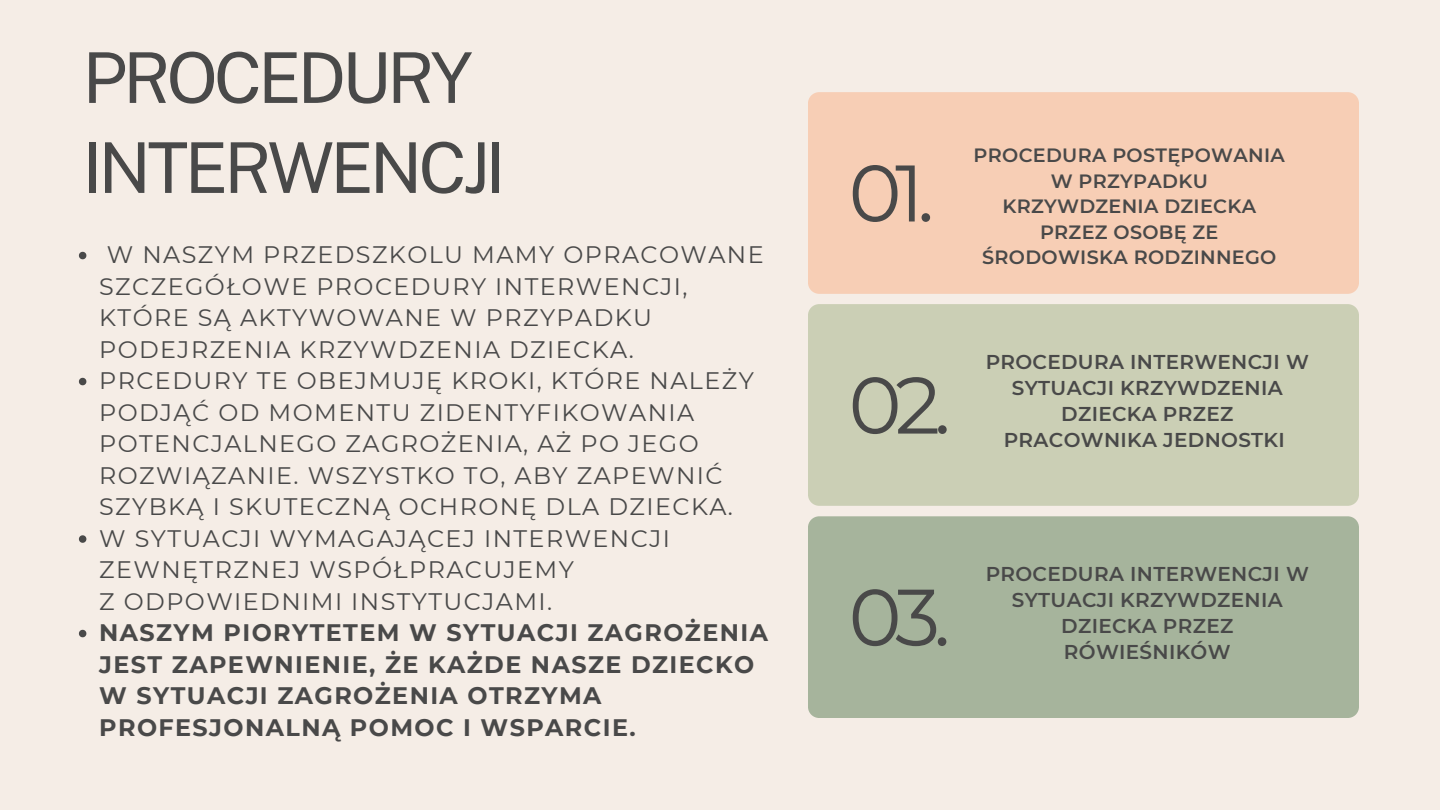
<style>
.page{position:relative;width:1440px;height:810px;background:#f5ede6}
.page>*{position:absolute;margin:0;border:0;box-sizing:border-box;transform-origin:0 0}
.t1{font:80px "Montserrat";color:#494949}
.t2{font:70px/90px "Public Sans";letter-spacing:-.055em;color:#494949}
.t3{font:23.8px/31.5px "Montserrat";letter-spacing:.06em;color:#494949}
.t4{font:700 23.8px/31.5px "Montserrat";letter-spacing:.06em;color:#494949}
.t5{font:600 20px/26.2px "Montserrat";letter-spacing:.015em;color:#494949;text-align:center}
.t6{font:600 19.2px/25.5px "Montserrat";letter-spacing:.015em;color:#494949;text-align:center}
</style>
<div class="page">
<svg style="left:79px;top:252px;width:7px;height:7px"></svg>
<svg style="left:79px;top:378px;width:7px;height:7px"></svg>
<svg style="left:79px;top:535px;width:7px;height:8px"></svg>
<svg style="left:79px;top:630px;width:7px;height:7px"></svg>
<div style="left:808px;top:92px;width:551px;height:202px;background:#f7ceb5"></div>
<div style="left:808px;top:304px;width:551px;height:202px;background:#cbcfb5"></div>
<div style="left:808px;top:516px;width:551px;height:202px;background:#a6b49c"></div>
<h2 class="t2" style="left:82px;top:33px;width:425px">PROCEDURY<br>INTERWENCJI</h2>
<p class="t3" style="left:99px;top:239px;width:666px;text-indent:8px">W NASZYM PRZEDSZKOLU MAMY OPRACOWANE SZCZEGÓŁOWE PROCEDURY INTERWENCJI, KTÓRE SĄ AKTYWOWANE W PRZYPADKU PODEJRZENIA KRZYWDZENIA DZIECKA.</p>
<p class="t3" style="left:99px;top:365px;width:656px">PRCEDURY TE OBEJMUJĘ KROKI, KTÓRE NALEŻY PODJĄĆ OD MOMENTU ZIDENTYFIKOWANIA POTENCJALNEGO ZAGROŻENIA, AŻ PO JEGO ROZWIĄZANIE. WSZYSTKO TO, ABY ZAPEWNIĆ SZYBKĄ I SKUTECZNĄ OCHRONĘ DLA DZIECKA.</p>
<p class="t3" style="left:99px;top:522px;width:572px">W SYTUACJI WYMAGAJĄCEJ INTERWENCJI<br>ZEWNĘTRZNEJ WSPÓŁPRACUJEMY<br>Z ODPOWIEDNIMI INSTYTUCJAMI.</p>
<p class="t4" style="left:99px;top:617px;width:670px">NASZYM PIORYTETEM W SYTUACJI ZAGROŻENIA JEST ZAPEWNIENIE, ŻE KAŻDE NASZE DZIECKO W SYTUACJI ZAGROŻENIA OTRZYMA PROFESJONALNĄ POMOC I WSPARCIE.</p>
<h1 class="t1" style="left:849px;top:144px;width:87px">01.</h1>
<p class="t6" style="left:974px;top:143px;width:313px">PROCEDURA POSTĘPOWANIA<br>W PRZYPADKU<br>KRZYWDZENIA DZIECKA<br>PRZEZ OSOBĘ ZE<br>ŚRODOWISKA RODZINNEGO</p>
<p class="t1" style="left:849px;top:356px;width:104px">02.</p>
<h1 class="t5" style="left:986px;top:348px;width:325px">PROCEDURA INTERWENCJI W<br>SYTUACJI KRZYWDZENIA<br>DZIECKA PRZEZ<br>PRACOWNIKA JEDNOSTKI</h1>
<h1 class="t1" style="left:849px;top:568px;width:103px">03.</h1>
<p class="t5" style="left:986px;top:560px;width:325px">PROCEDURA INTERWENCJI W<br>SYTUACJI KRZYWDZENIA<br>DZIECKA PRZEZ<br>RÓWIEŚNIKÓW</p>
</div>
